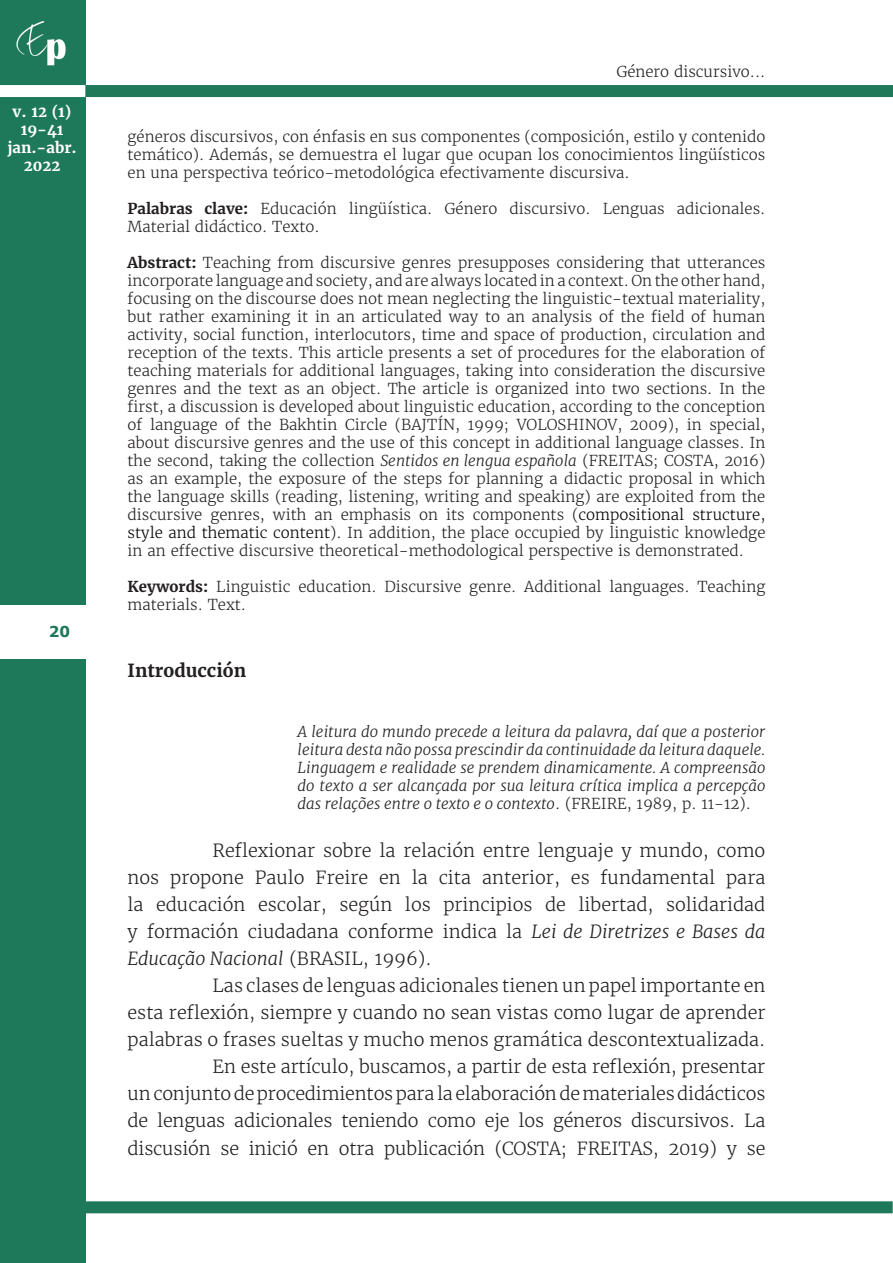
<style>
.page{position:relative;width:893px;height:1263px;background:#fff}
.page>*{position:absolute;margin:0;border:0;box-sizing:border-box;transform-origin:0 0}
.Corpo_do_artigo{font:300 18px/27px "Merriweather";color:#231f20;text-align:justify}
.Título_de_seção_prim{font:700 18px "Merriweather";color:#231f20}
.Resumo{font:300 15px/18px "Merriweather";color:#231f20}
.Citação__4L{font:italic 300 15px/18px "Merriweather";color:#231f20;text-align:justify}
.Resumo-2{font:300 15px/18px "Merriweather";color:#202124;text-align:justify}
.t1{font:700 15px/18px "Merriweather";color:#fff;text-align:center}
.t2{font:700 15px "Verdana";color:#1e785a}
.s1{font-weight:700}
.s2{font-style:italic;color:#202124}
.s3{color:#000}
.s4{font-style:normal}
.s5{font-style:italic}
</style>
<div class="page">
<div style="left:0;top:0;width:85px;height:1263px;background:#1e785a"></div>
<img style="left:16px;top:21px;width:50px;height:45px">
<div style="left:85px;top:85px;width:808px;height:12px;background:#1e785a"></div>
<div style="left:0;top:85px;width:85px;height:12px;background:#fff"></div>
<div style="left:0;top:605px;width:85px;height:53px;background:#fff"></div>
<div style="left:84px;top:1201px;width:809px;height:12px;background:#1e785a"></div>
<p class="t1" style="left:7px;top:103px;width:71px">v. 12 (1)<br>19-41 jan.-abr.<br>2022</p>
<p class="t2" style="left:49px;top:622px;width:23px">20</p>
<p class="Resumo" style="left:616px;top:63px;width:151px">Género discursivo...</p>
<p class="Resumo-2" style="left:128px;top:128px;width:639px">géneros discursivos, con énfasis en sus componentes (composición, estilo y contenido temático). Además, se demuestra el lugar que ocupan los conocimientos lingüísticos en una perspectiva teórico-metodológica efectivamente discursiva.</p>
<p class="Resumo" style="left:128px;top:200px;width:639px"><span class="s1">Palabras clave:</span> Educación lingüística. Género discursivo. Lenguas adicionales.<br>Material didáctico. Texto.</p>
<p class="Resumo" style="left:128px;top:254px;width:639px;text-align:justify"><span class="s1">Abstract:</span> Teaching from discursive genres presupposes considering that utterances incorporate language and society, and are always located in a context. On the other hand, focusing on the discourse does not mean neglecting the linguistic-textual materiality, but rather examining it in an articulated way to an analysis of the field of human activity, social function, interlocutors, time and space of production, circulation and reception of the texts. This article presents a set of procedures for the elaboration of teaching materials for additional languages, taking into consideration the discursive genres and the text as an object. The article is organized into two sections. In the first, a discussion is developed about linguistic education, according to the conception of language of the Bakhtin Circle (BAJTÍN, 1999; VOLOSHINOV, 2009), in special, about discursive genres and the use of this concept in additional language classes. In the second, taking the collection <span class="s2">Sentidos en lengua española</span> (FREITAS; COSTA, 2016) as an example, the exposure of the steps for planning a didactic proposal in which the language skills (reading, listening, writing and speaking) are exploited from the discursive genres, with an emphasis on its components (<span class="s3">compositional structure, style and thematic content</span>). In addition, the place occupied by linguistic knowledge in an effective discursive theoretical-methodological perspective is demonstrated.</p>
<p class="Resumo" style="left:128px;top:578px;width:639px"><span class="s1">Keywords:</span> Linguistic education. Discursive genre. Additional languages. Teaching materials. Text.</p>
<p class="Título_de_seção_prim" style="left:128px;top:659px;width:120px">Introducción</p>
<p class="Citação__4L" style="left:298px;top:723px;width:469px">A leitura do mundo precede a leitura da palavra, daí que a posterior leitura desta não possa prescindir da continuidade da leitura daquele.<br>Linguagem e realidade se prendem dinamicamente. A compreensão do texto a ser alcançada por sua leitura crítica implica a percepção das relações entre o texto e o contexto<span class="s4">. (FREIRE, 1989, p. 11-12).</span></p>
<p class="Corpo_do_artigo" style="left:128px;top:837px;width:639px;text-indent:85px">Reflexionar sobre la relación entre lenguaje y mundo, como nos propone Paulo Freire en la cita anterior, es fundamental para la educación escolar, según los principios de libertad, solidaridad y formación ciudadana conforme indica la <span class="s5">Lei de Diretrizes e Bases da Educação Nacional</span> (BRASIL, 1996).</p>
<p class="Corpo_do_artigo" style="left:128px;top:972px;width:639px;text-indent:85px">Las clases de lenguas adicionales tienen un papel importante en esta reflexión, siempre y cuando no sean vistas como lugar de aprender palabras o frases sueltas y mucho menos gramática descontextualizada.</p>
<p class="Corpo_do_artigo" style="left:128px;top:1053px;width:639px;text-indent:85px">En este artículo, buscamos, a partir de esta reflexión, presentar un conjunto de procedimientos para la elaboración de materiales didácticos de lenguas adicionales teniendo como eje los géneros discursivos. La discusión se inició en otra publicación (COSTA; FREITAS, 2019) y se</p>
</div>
